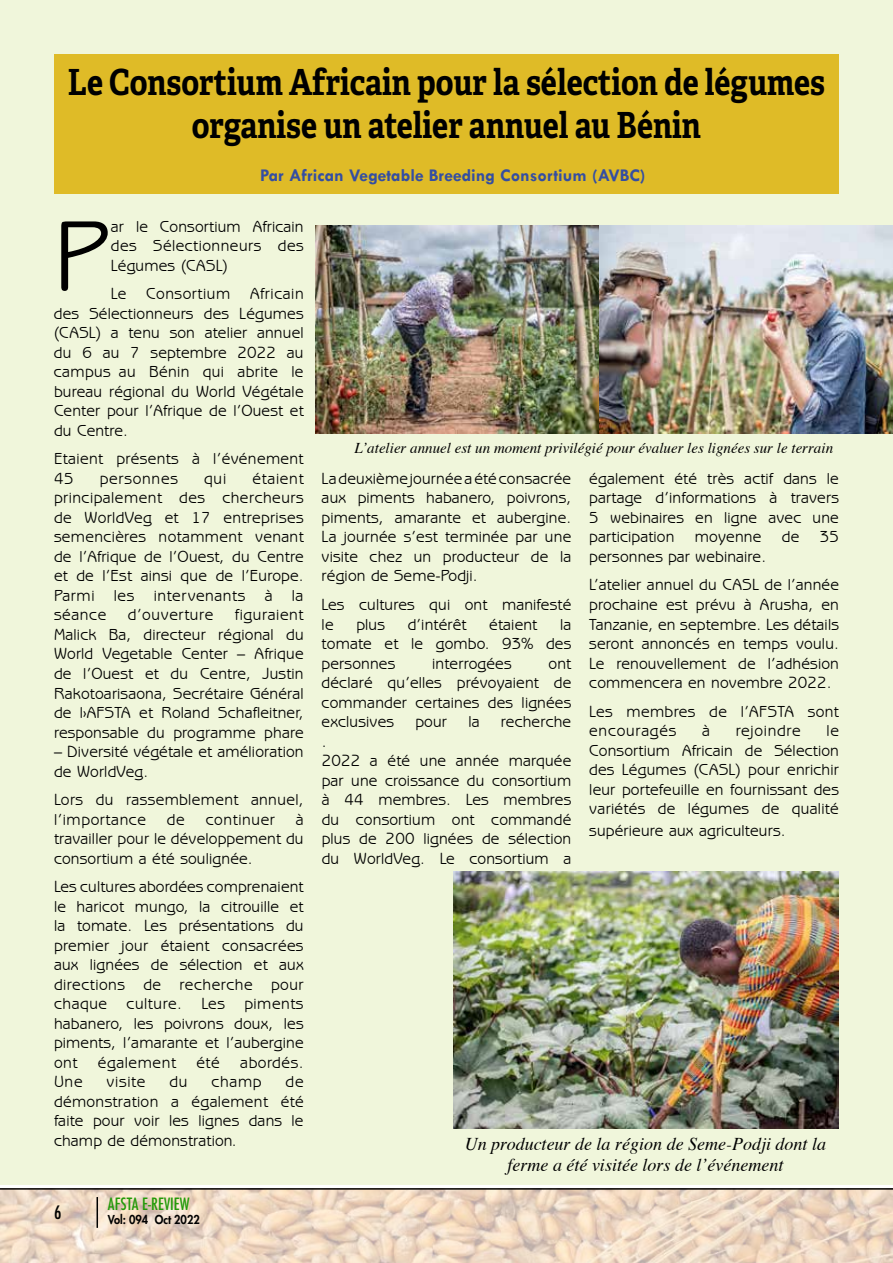
<style>
.page{position:relative;width:893px;height:1263px;background:#fff}
.page>*{position:absolute;margin:0;border:0;box-sizing:border-box;transform-origin:0 0}
.t1{font:101.55px "Benguiat Gothic IT Cby BT";color:#000}
.t2{font:700 36px/43.2px "Adelle";color:#000;text-align:center;scale:.85 1}
.t3{font:italic 18px/21.6px "Times";color:#000;text-align:center}
.t4{font:700 18px "Tw Cen";color:#344ea2}
.t5{font:500 condensed 18px "Futura";color:#000}
.t6{font:500 condensed 16.5px "Futura";color:#239a09}
.t7{font:16.05px/19.5px "Benguiat Gothic IT Cby BT";letter-spacing:.01em;color:#000;text-align:justify}
.t8{font:16.05px "Benguiat Gothic IT Cby BT";letter-spacing:.035em;color:#000}
.t9{font:16.05px "Benguiat Gothic IT Cby BT";letter-spacing:.045em;color:#000}
.t10{font:italic 15px "Times";color:#000}
.t11{font:800 12px "Futura Std";color:#000;scale:.92 1}
</style>
<div class="page">
<img style="left:0;top:1190px;width:893px;height:73px">
<hr style="left:97px;top:1197px;width:1px;height:31px;background:#000">
<hr style="left:0;top:1188px;width:893px;height:2px;background:#000">
<div style="left:0;top:0;width:893px;height:1185px;background:#f0f6db"></div>
<div style="left:55px;top:54px;width:784px;height:140px;background:#dfbb27"></div>
<img style="left:316px;top:225px;width:283px;height:209px">
<img style="left:599px;top:225px;width:294px;height:209px">
<img style="left:454px;top:871px;width:385px;height:257px">
<h2 class="t2" style="left:68px;top:60px;width:892px">Le Consortium Africain pour la sélection de légumes organise un atelier annuel au Bénin</h2>
<p class="t4" style="left:260px;top:164px;width:387px">Par African Vegetable Breeding Consortium (AVBC)</p>
<h1 class="t1" style="left:54px;top:193px;width:57px">P</h1>
<p class="t7" style="left:111px;top:216px;width:194px">ar le Consortium Africain des Sélectionneurs des Légumes (CASL)</p>
<p class="t7" style="left:54px;top:284px;width:251px;text-indent:57px">Le Consortium Africain des Sélectionneurs des Légumes (CASL) a tenu son atelier annuel du 6 au 7 septembre 2022 au campus au Bénin qui abrite le bureau régional du World Végétale Center pour l’Afrique de l’Ouest et du Centre.</p>
<p class="t7" style="left:54px;top:449px;width:251px">Etaient présents à l’événement<br>45</p>
<p class="t7" style="left:54px;top:468px;width:251px;text-indent:198px">étaient principalement des chercheurs de WorldVeg et 17 entreprises semencières notamment venant de l’Afrique de l’Ouest, du Centre et de l’Est ainsi que de l’Europe.<br>Parmi les intervenants à la séance</p>
<p class="t9" style="left:100px;top:469px;width:80px">personnes</p>
<p class="t7" style="left:204px;top:468px;width:24px">qui</p>
<p class="t8" style="left:128px;top:605px;width:87px">d’ouverture</p>
<p class="t7" style="left:54px;top:605px;width:251px;text-indent:181px">figuraient Malick Ba, directeur régional du World Vegetable Center – Afrique de l’Ouest et du Centre, Justin Rakotoarisaona, Secrétaire Général de l›AFSTA et Roland Schafleitner, responsable du programme phare</p>
<p class="t7" style="left:54px;top:741px;width:251px">– Diversité végétale et amélioration de WorldVeg.</p>
<p class="t7" style="left:54px;top:789px;width:251px">Lors du rassemblement annuel, l’importance</p>
<p class="t7" style="left:54px;top:809px;width:251px;text-indent:242px">à travailler pour le développement du consortium a été soulignée.</p>
<p class="t7" style="left:54px;top:876px;width:251px">Les cultures abordées comprenaient le haricot mungo, la citrouille et la tomate. Les présentations du premier jour étaient consacrées aux lignées de sélection et aux directions de recherche pour chaque culture. Les piments habanero, les poivrons doux, les piments, l’amarante et l’aubergine ont</p>
<p class="t7" style="left:167px;top:809px;width:19px">de</p>
<p class="t8" style="left:206px;top:809px;width:71px">continuer</p>
<p class="t8" style="left:98px;top:1052px;width:80px">également</p>
<p class="t7" style="left:196px;top:1052px;width:25px">été</p>
<p class="t8" style="left:240px;top:1052px;width:65px">abordés.</p>
<p class="t7" style="left:54px;top:1071px;width:30px">Une</p>
<p class="t7" style="left:107px;top:1071px;width:40px">visite</p>
<p class="t7" style="left:170px;top:1071px;width:20px">du</p>
<p class="t7" style="left:212px;top:1071px;width:52px">champ</p>
<p class="t7" style="left:54px;top:1071px;width:251px;text-indent:232px">de démonstration a également été faite pour voir les lignes dans le champ de démonstration.</p>
<p class="t5" style="left:54px;top:1201px;width:9px">6</p>
<p class="t6" style="left:108px;top:1193px;width:83px">AFSTA E-REVIEW</p>
<p class="t11" style="left:108px;top:1212px;width:101px">Vol: 094 Oct 2022</p>
<p class="t10" style="left:355px;top:435px;width:480px">L’atelier annuel est un moment privilégié pour évaluer les lignées sur le terrain</p>
<p class="t7" style="left:322px;top:468px;width:251px">La deuxième journée a été consacrée aux piments habanero, poivrons, piments, amarante et aubergine.<br>La journée s’est terminée par une visite chez un producteur de la région de Seme-Podji.</p>
<p class="t7" style="left:322px;top:594px;width:251px">Les cultures qui ont manifesté le</p>
<p class="t7" style="left:356px;top:614px;width:30px">plus</p>
<p class="t7" style="left:408px;top:614px;width:60px">d’intérêt</p>
<p class="t7" style="left:489px;top:614px;width:50px">étaient</p>
<p class="t7" style="left:322px;top:614px;width:251px;text-indent:238px">la tomate et le gombo. 93% des personnes</p>
<p class="t7" style="left:432px;top:653px;width:81px">interrogées</p>
<p class="t7" style="left:322px;top:653px;width:251px;text-indent:227px">ont déclaré qu’elles prévoyaient de commander certaines des lignées exclusives</p>
<p class="t7" style="left:415px;top:711px;width:33px">pour</p>
<p class="t7" style="left:468px;top:711px;width:13px">la</p>
<p class="t7" style="left:501px;top:711px;width:72px">recherche</p>
<p class="t7" style="left:322px;top:731px;width:251px;text-align:left">.<br>2022 a été une année marquée par une croissance du consortium à 44 membres. Les membres du consortium ont commandé plus de 200 lignées de sélection du WorldVeg. Le consortium a</p>
<p class="t7" style="left:589px;top:468px;width:251px">également été très actif dans le partage d’informations à travers 5 webinaires en ligne avec une participation</p>
<p class="t7" style="left:695px;top:527px;width:68px">moyenne</p>
<p class="t7" style="left:782px;top:527px;width:19px">de</p>
<p class="t7" style="left:820px;top:527px;width:21px">35</p>
<p class="t7" style="left:589px;top:542px;width:251px;line-height:28.5px">personnes par webinaire.<br>L’atelier annuel du CASL de l’année</p>
<p class="t7" style="left:589px;top:594px;width:251px">prochaine est prévu à Arusha, en Tanzanie, en septembre. Les détails seront annoncés en temps voulu.<br>Le renouvellement de l’adhésion commencera en novembre 2022.</p>
<p class="t7" style="left:589px;top:701px;width:251px">Les membres de l’AFSTA sont encouragés</p>
<p class="t7" style="left:702px;top:720px;width:9px">à</p>
<p class="t9" style="left:736px;top:721px;width:67px">rejoindre</p>
<p class="t7" style="left:589px;top:720px;width:251px;text-indent:237px">le Consortium Africain de Sélection des Légumes (CASL) pour enrichir leur portefeuille en fournissant des variétés de légumes de qualité</p>
<p class="t7" style="left:589px;top:820px;width:198px">supérieure aux agriculteurs.</p>
<p class="t3" style="left:465px;top:1131px;width:363px">Un producteur de la région de Seme-Podji dont la ferme a été visitée lors de l’événement</p>
</div>
